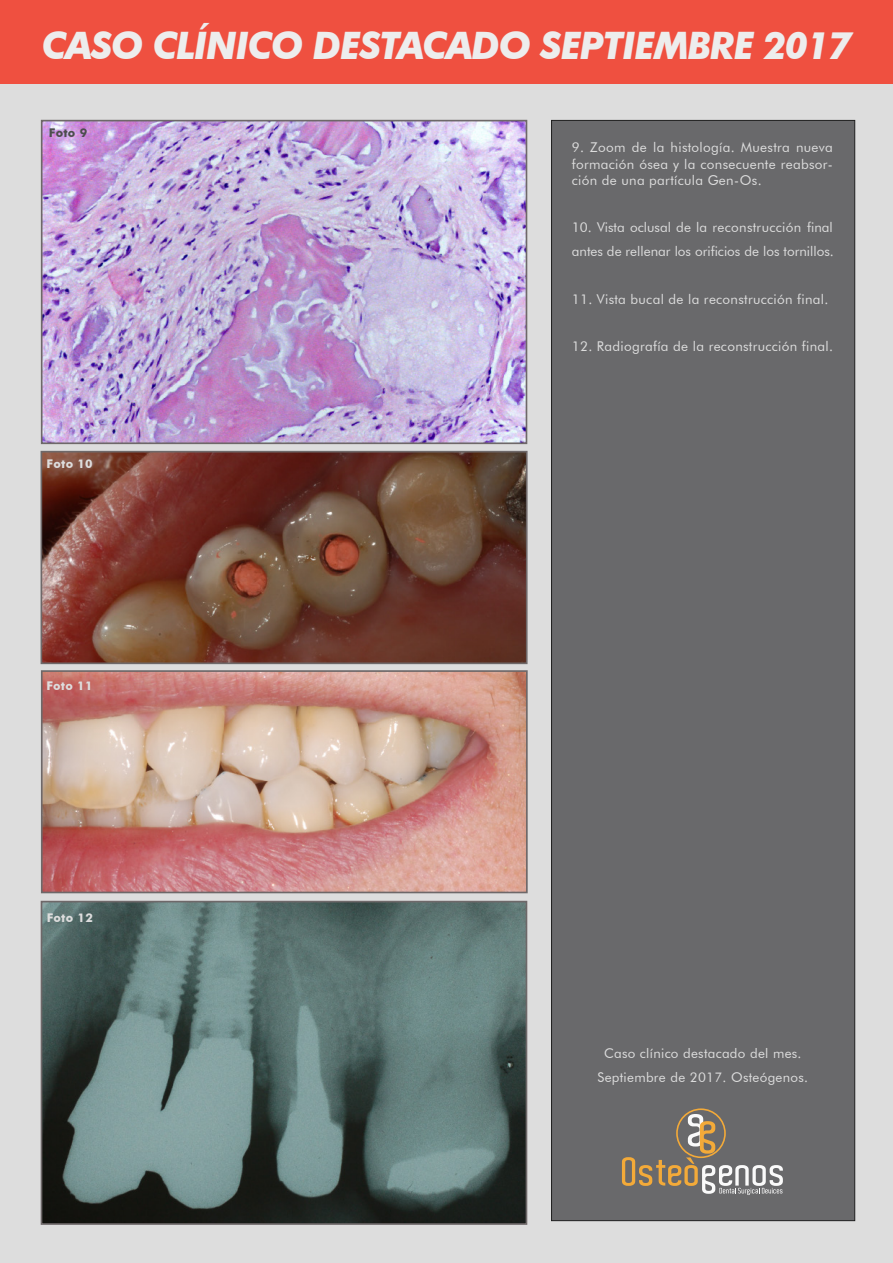
<style>
.page{position:relative;width:893px;height:1263px;background:#ddd}
.page>*{position:absolute;margin:0;border:0;box-sizing:border-box;transform-origin:0 0}
.t1{font:italic 700 37.8px "Futura BT";letter-spacing:-.035em;color:#ededed}
.t2{font:13.5px/16.2px "Futura BT";letter-spacing:.025em;color:#ddd;text-align:justify}
.t3{font:13.5px/23.7px "Futura BT";color:#ddd}
.t4{font:13.35px/23.9px "Futura BT";letter-spacing:.025em;color:#ddd;text-align:center}
.t5{font:700 12px "Futura BT";letter-spacing:.025em;color:#ddd}
.t6{font:700 12px "Futura BT";color:#4d4d4d}
</style>
<div class="page">
<div style="left:0;top:0;width:893px;height:83px;background:#ef5040"></div>
<div style="left:551px;top:120px;width:304px;height:1101px;background:#69696b;border:1px solid #1e1e1e"></div>
<div style="left:676px;top:1108px;width:50px;height:50px;border:2px solid #f3aa39;border-radius:50%"></div>
<svg style="left:622px;top:1114px;width:161px;height:81px"></svg>
<img style="left:44px;top:123px;width:480px;height:318px">
<div style="left:41px;top:120px;width:486px;height:324px;border:2px solid #6e6869"></div>
<img style="left:44px;top:454px;width:481px;height:207px">
<div style="left:41px;top:451px;width:487px;height:213px;border:2px solid #6e6869"></div>
<img style="left:44px;top:673px;width:481px;height:217px">
<div style="left:41px;top:670px;width:487px;height:223px;border:2px solid #6e6869"></div>
<img style="left:44px;top:904px;width:480px;height:318px">
<div style="left:41px;top:901px;width:486px;height:324px;border:2px solid #6e6869"></div>
<h1 class="t1" style="left:42px;top:23px;width:811px">CASO CLÍNICO DESTACADO SEPTIEMBRE 2017</h1>
<p class="t6" style="left:49px;top:126px;width:40px">Foto 9</p>
<p class="t5" style="left:47px;top:457px;width:48px">Foto 10</p>
<p class="t5" style="left:46px;top:679px;width:48px">Foto 11</p>
<p class="t5" style="left:47px;top:910px;width:48px">Foto 12</p>
<p class="t2" style="left:572px;top:139px;width:263px">9. Zoom de la histología. Muestra nueva formación ósea y la consecuente reabsor&shy;ción de una partícula Gen-Os.</p>
<p class="t3" style="left:572px;top:216px;width:264px">10. Vista oclusal de la reconstrucción final antes de rellenar los orificios de los tornillos.</p>
<p class="t2" style="left:572px;top:291px;width:258px">11. Vista bucal de la reconstrucción final.</p>
<p class="t2" style="left:572px;top:338px;width:263px">12. Radiografía de la reconstrucción final.</p>
<p class="t4" style="left:597px;top:1041px;width:212px">Caso clínico destacado del mes.<br>Septiembre de 2017. Osteógenos.</p>
</div>
